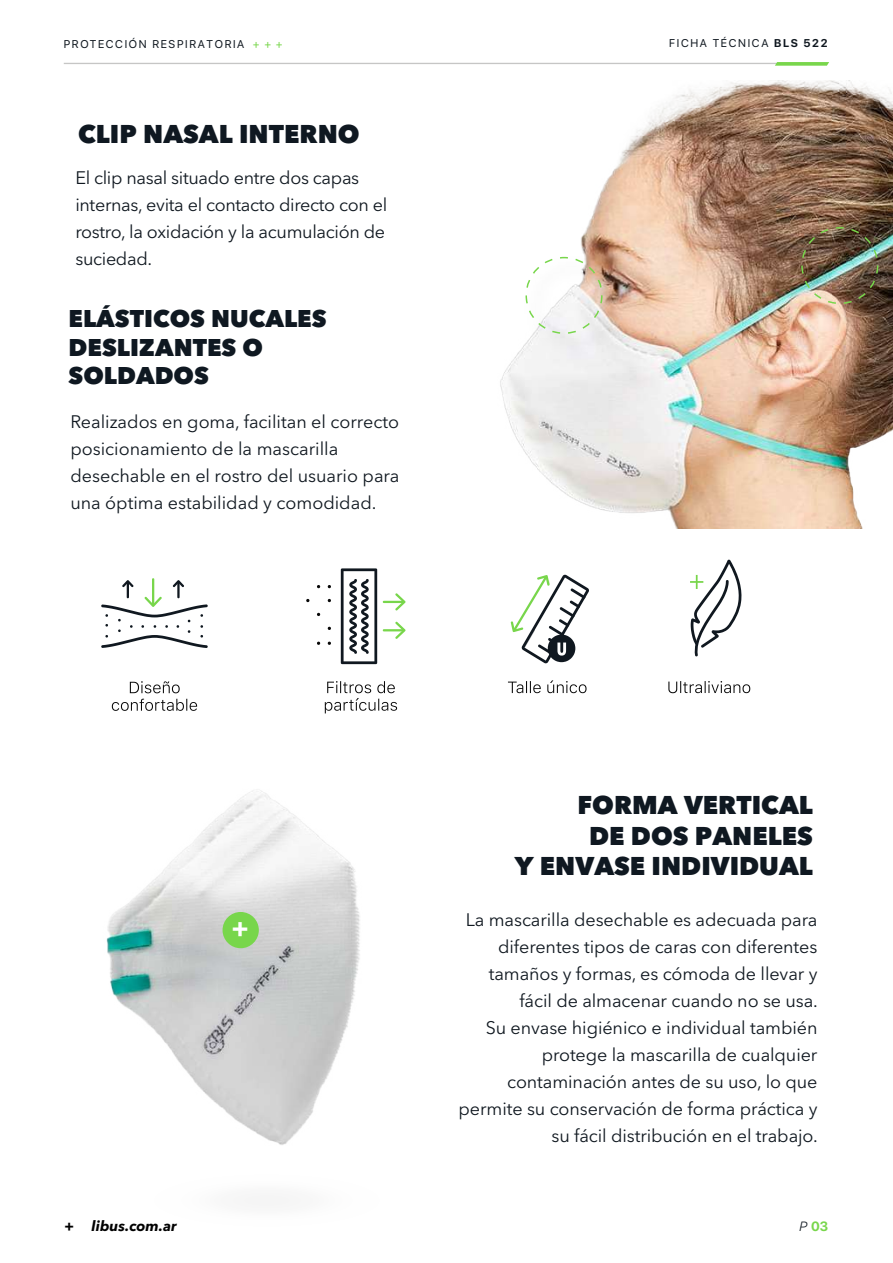
<style>
.page{position:relative;width:893px;height:1263px;background:#fff}
.page>*{position:absolute;margin:0;border:0;box-sizing:border-box;transform-origin:0 0}
.t1{font:800 25.5px/30.6px "Avenir Next LT Pro";color:#0f1821;text-align:right}
.t2{font:800 24px/28.8px "Avenir Next LT Pro";color:#0f1821}
.t3{font:18px/27px "Avenir Next LT Pro";letter-spacing:-.005em;color:#101820}
.t4{font:italic 700 14.4px "Avenir Next LT Pro";color:#000}
.t5{font:700 13.35px "SF Pro Display";color:#78d64b}
.t6{font:11.25px "SF Pro Display";letter-spacing:.15em;color:#101820}
.s1{color:#78d64b}
.s2{font-weight:700}
.s3{font-weight:300;font-style:italic;color:#101820}
</style>
<div class="page">
<hr style="left:64px;top:63px;width:755px;height:1px;background:#c6c6c5">
<svg style="left:775px;top:62px;width:54px;height:4px"></svg>
<svg style="left:130px;top:681px;width:50px;height:12px"></svg>
<svg style="left:112px;top:699px;width:85px;height:12px"></svg>
<svg style="left:101px;top:578px;width:107px;height:70px"></svg>
<svg style="left:325px;top:681px;width:72px;height:32px"></svg>
<svg style="left:341px;top:568px;width:36px;height:96px"></svg>
<svg style="left:383px;top:593px;width:22px;height:17px"></svg>
<svg style="left:383px;top:622px;width:22px;height:17px"></svg>
<svg style="left:508px;top:681px;width:33px;height:12px"></svg>
<svg style="left:547px;top:680px;width:39px;height:13px"></svg>
<svg style="left:511px;top:575px;width:78px;height:88px"></svg>
<svg style="left:668px;top:681px;width:82px;height:12px"></svg>
<svg style="left:690px;top:560px;width:52px;height:96px"></svg>
<img style="left:106px;top:790px;width:254px;height:355px">
<img style="left:500px;top:80px;width:393px;height:449px">
<img style="left:513px;top:245px;width:123px;height:122px">
<div style="left:525px;top:257px;width:78px;height:77px;border:2px dashed #78d64b;border-radius:50%"></div>
<img style="left:789px;top:215px;width:104px;height:122px">
<div style="left:801px;top:227px;width:77px;height:77px;border:2px dashed #78d64b;border-radius:50%"></div>
<div style="left:223px;top:912px;width:36px;height:36px;background:#78d64b;border-radius:50%"></div>
<p class="t6" style="left:64px;top:36px;width:220px">PROTECCIÓN RESPIRATORIA <span class="s1">+ + +</span></p>
<p class="t6" style="left:669px;top:35px;width:160px">FICHA TÉCNICA <span class="s2">BLS 522</span></p>
<h1 class="t1" style="left:78px;top:119px;width:283px">CLIP NASAL INTERNO</h1>
<p class="t3" style="left:75px;top:164px;width:313px">El clip nasal situado entre dos capas internas, evita el contacto directo con el rostro, la oxidación y la acumulación de suciedad.</p>
<h2 class="t2" style="left:69px;top:304px;width:259px">ELÁSTICOS NUCALES<br>DESLIZANTES O<br>SOLDADOS</h2>
<p class="t3" style="left:70px;top:409px;width:331px">Realizados en goma, facilitan el correcto posicionamiento de la mascarilla desechable en el rostro del usuario para una óptima estabilidad y comodidad.</p>
<h1 class="t1" style="left:515px;top:789px;width:300px">FORMA VERTICAL<br>DE DOS PANELES<br>Y ENVASE INDIVIDUAL</h1>
<p class="t3" style="left:459px;top:906px;width:361px;text-align:right">La mascarilla desechable es adecuada para diferentes tipos de caras con diferentes tamaños y formas, es cómoda de llevar y fácil de almacenar cuando no se usa.<br>Su envase higiénico e individual también protege la mascarilla de cualquier contaminación antes de su uso, lo que permite su conservación de forma práctica y su fácil distribución en el trabajo.</p>
<p class="t4" style="left:65px;top:1217px;width:114px">+ libus.com.ar</p>
<p class="t5" style="left:799px;top:1219px;width:31px"><span class="s3">P</span> 03</p>
</div>
